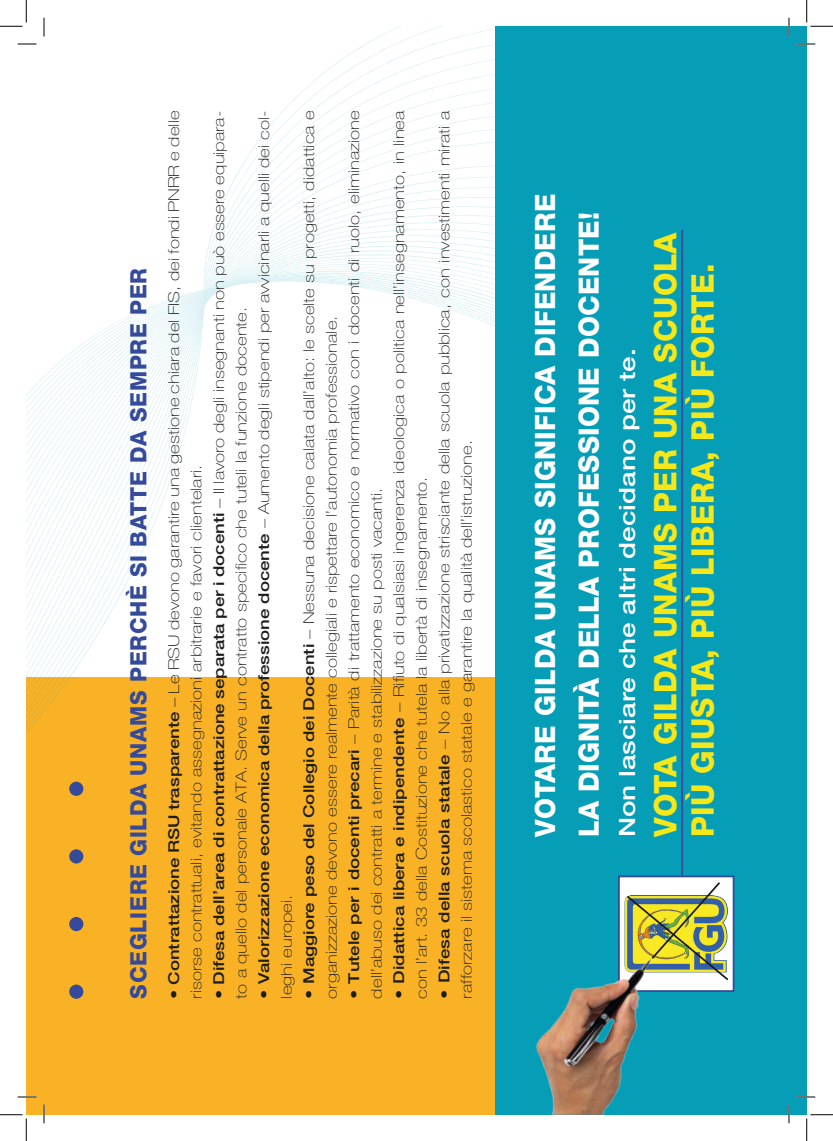
<style>
.page{position:relative;width:833px;height:1141px;background:#fff}
.page>*{position:absolute;margin:0;border:0;box-sizing:border-box;transform-origin:0 0}
.t1{font:800 31.25px/37.5px "Helvetica Neue LT Pro";letter-spacing:.01em;color:#f4e71a;scale:.96 1}
.t2{font:800 28px/43.4px "Helvetica Neue LT Pro";letter-spacing:.01em;color:#fff;scale:.96 1}
.t3{font:800 22.5px "Helvetica Neue LT Pro";letter-spacing:.035em;color:#354a9a;scale:.96 1}
.t4{font:500 22.38px "Helvetica Neue LT Pro";color:#fff;scale:1.25 1}
.t5{font:100 15px/22.5px "Helvetica Neue LT Pro";color:#1d1d1b;scale:1.25 1}
.s1{font-weight:500}
</style>
<div class="page">
<svg style="left:62px;top:281px;width:433px;height:833px;fill:#f9b225"></svg>
<div style="left:495px;top:26px;width:311px;height:1088px;background:#069db7"></div>
<div style="left:69px;top:984px;width:14px;height:14px;background:#354a9a;border-radius:50%"></div>
<div style="left:69px;top:916px;width:14px;height:15px;background:#354a9a;border-radius:50%"></div>
<div style="left:69px;top:849px;width:14px;height:14px;background:#354a9a;border-radius:50%"></div>
<div style="left:69px;top:781px;width:14px;height:14px;background:#354a9a;border-radius:50%"></div>
<div style="left:618px;top:876px;width:115px;height:114px;background:#fff"></div>
<div style="left:617px;top:875px;width:117px;height:116px;border:2px solid #354a9a"></div>
<hr style="left:681px;top:229px;width:1px;height:647px;background:#354a9a">
<img style="left:440px;top:890px;width:292px;height:224px">
<img style="left:624px;top:882px;width:105px;height:100px">
<svg style="left:796px;top:43px;width:18px;height:2px"></svg>
<svg style="left:796px;top:1096px;width:18px;height:1px"></svg>
<svg style="left:788px;top:18px;width:1px;height:18px"></svg>
<svg style="left:787px;top:1104px;width:2px;height:19px"></svg>
<svg style="left:0;top:0;width:62px;height:1140px"></svg>
<svg style="left:806px;top:0;width:26px;height:27px"></svg>
<svg style="left:806px;top:1114px;width:26px;height:26px"></svg>
<h3 class="t3" style="left:125px;top:998px;width:762px;rotate:-90deg">SCEGLIERE GILDA UNAMS PERCHÈ SI BATTE DA SEMPRE PER</h3>
<p class="t5" style="left:162px;top:998px;width:711px;rotate:-90deg"><span class="s1">• Contrattazione RSU trasparente</span> – Le RSU devono garantire una gestione chiara del FIS, dei fondi PNRR e delle risorse contrattuali, evitando assegnazioni arbitrarie e favori clientelari.</p>
<p class="t5" style="left:207px;top:998px;width:711px;rotate:-90deg"><span class="s1">• Difesa dell’area di contrattazione separata per i docenti</span> – Il lavoro degli insegnanti non può essere equipara&shy;to a quello del personale ATA. Serve un contratto specifico che tuteli la funzione docente.</p>
<p class="t5" style="left:252px;top:998px;width:711px;rotate:-90deg"><span class="s1">• Valorizzazione economica della professione docente</span> – Aumento degli stipendi per avvicinarli a quelli dei col&shy;leghi europei.</p>
<p class="t5" style="left:297px;top:998px;width:711px;rotate:-90deg"><span class="s1">• Maggiore peso del Collegio dei Docenti</span> – Nessuna decisione calata dall’alto: le scelte su progetti, didattica e organizzazione devono essere realmente collegiali e rispettare l’autonomia professionale.</p>
<p class="t5" style="left:342px;top:998px;width:712px;rotate:-90deg"><span class="s1">• Tutele per i docenti precari</span> – Parità di trattamento economico e normativo con i docenti di ruolo, eliminazione dell’abuso dei contratti a termine e stabilizzazione su posti vacanti.</p>
<p class="t5" style="left:387px;top:998px;width:711px;rotate:-90deg"><span class="s1">• Didattica libera e indipendente</span> – Rifiuto di qualsiasi ingerenza ideologica o politica nell’insegnamento, in linea con l’art. 33 della Costituzione che tutela la libertà di insegnamento.</p>
<p class="t5" style="left:432px;top:998px;width:711px;rotate:-90deg"><span class="s1">• Difesa della scuola statale</span> – No alla privatizzazione strisciante della scuola pubblica, con investimenti mirati a rafforzare il sistema scolastico statale e garantire la qualità dell’istruzione.</p>
<h2 class="t2" style="left:523px;top:837px;width:672px;rotate:-90deg">VOTARE GILDA UNAMS SIGNIFICA DIFENDERE<br>LA DIGNITÀ DELLA PROFESSIONE DOCENTE!</h2>
<h3 class="t4" style="left:613px;top:837px;width:392px;rotate:-90deg">Non lasciare che altri decidano per te.</h3>
<h1 class="t1" style="left:646px;top:837px;width:632px;rotate:-90deg">VOTA GILDA UNAMS PER UNA SCUOLA<br>PIÙ GIUSTA, PIÙ LIBERA, PIÙ FORTE.</h1>
</div>
